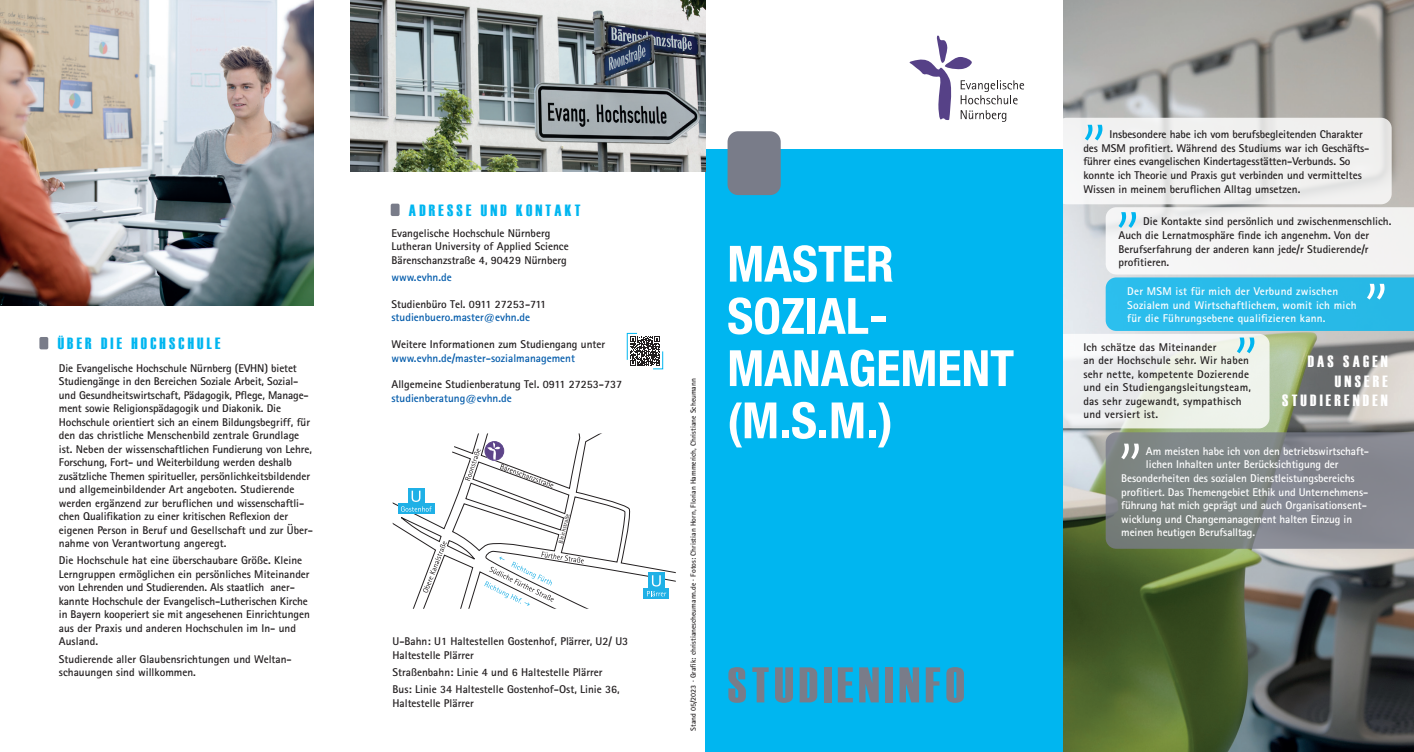
<style>
.page{position:relative;width:1414px;height:752px;background:#fff}
.page>*{position:absolute;margin:0;border:0;box-sizing:border-box;transform-origin:0 0}
.t1{font:700 condensed 50px/52.1px "Helvetica Neue";color:#fff}
.t2{font:50px "Haettenschweiler";letter-spacing:.1em;color:#797c89}
.t3{font:16.25px "Haettenschweiler";letter-spacing:.2em;color:#00b6f0}
.t4{font:16.25px/19.5px "Haettenschweiler";letter-spacing:.2em;color:#fff;text-align:right}
.t5{font:700 11.25px/13.5px "Rotis Sans Serif";letter-spacing:-.01em;color:#231f20}
.t6{font:700 11.25px/13.5px "AT Rotis Sans Serif";color:#231f20}
.t7{font:700 11.25px "AT Rotis Sans Serif";letter-spacing:-.005em;color:#fff}
.t8{font:700 11.25px/13.5px "AT Rotis Sans Serif";letter-spacing:.02em;color:#231f20}
.t9{font:700 11.25px/13.5px "AT Rotis Sans Serif";letter-spacing:.02em;color:#fff}
.t10{font:700 11.25px "AT Rotis Sans Serif";color:#015aaa}
.t11{font:700 7.5px "AT Rotis Sans Serif";color:#231f20}
.t12{font:6.25px "AT Rotis Sans Serif";color:#231f20}
</style>
<div class="page">
<img style="left:1063px;top:0;width:351px;height:751px">
<div style="left:1056px;top:118px;width:335px;height:86px;background:linear-gradient(to right,#f4f5f5,#ececea);border-radius:11px"></div>
<div style="left:918px;top:333px;width:351px;height:95px;background:linear-gradient(to bottom,#f3f5f3,#e9ede6);border-radius:11px"></div>
<div style="left:391px;top:203px;width:9px;height:13px;background:#797c89;border-radius:2px"></div>
<svg style="left:626px;top:506px;width:50px;height:93px"></svg>
<svg style="left:643px;top:588px;width:26px;height:10px"></svg>
<div style="left:648px;top:572px;width:16px;height:16px;background:#1fb0e6"></div>
<svg style="left:647px;top:575px;width:19px;height:21px"></svg>
<svg style="left:393px;top:433px;width:233px;height:175px"></svg>
<div style="left:705px;top:150px;width:358px;height:601px;background:#00b6f0"></div>
<div style="left:39px;top:337px;width:9px;height:12px;background:#797c89;border-radius:2px"></div>
<img style="left:350px;top:0;width:355px;height:171px">
<div style="left:727px;top:131px;width:54px;height:64px;background:#797c89;border-radius:11px"></div>
<svg style="left:909px;top:35px;width:115px;height:87px"></svg>
<img style="left:0;top:0;width:313px;height:306px">
<svg style="left:627px;top:332px;width:36px;height:37px"></svg>
<svg style="left:1085px;top:125px;width:17px;height:15px"></svg>
<svg style="left:1106px;top:207px;width:308px;height:124px"></svg>
<svg style="left:1106px;top:432px;width:308px;height:116px;background:#808588"></svg>
<svg style="left:1237px;top:337px;width:17px;height:16px"></svg>
<h2 class="t3" style="left:58px;top:334px;width:164px">ÜBER DIE HOCHSCHULE</h2>
<p class="t5" style="left:59px;top:360px;width:256px">Die Evangelische Hochschule Nürnberg (EVHN) bietet Studiengänge in den Bereichen Soziale Arbeit, Sozial&shy;und Gesundheitswirtschaft, Pädagogik, Pflege, Manage&shy;ment sowie Religionspädagogik und Diakonik. Die Hochschule orientiert sich an einem Bildungsbegriff, für den das christliche Menschenbild zentrale Grundlage ist. Neben der wissenschaftlichen Fundierung von Lehre, Forschung, Fort- und Weiterbildung werden deshalb zusätzliche Themen spiritueller, persönlichkeitsbildender und allgemeinbildender Art angeboten. Studierende werden ergänzend zur beruflichen und wissenschaftli&shy;chen Qualifikation zu einer kritischen Reflexion der eigenen Person in Beruf und Gesellschaft und zur Über&shy;nahme von Verantwortung angeregt.</p>
<p class="t5" style="left:59px;top:553px;width:253px">Die Hochschule hat eine überschaubare Größe. Kleine Lerngruppen ermöglichen ein persönliches Miteinander von Lehrenden und Studierenden. Als staatlich aner&shy;kannte Hochschule der Evangelisch-Lutherischen Kirche in Bayern kooperiert sie mit angesehenen Einrichtungen aus der Praxis und anderen Hochschulen im In- und Ausland.</p>
<p class="t5" style="left:59px;top:651px;width:234px">Studierende aller Glaubensrichtungen und Weltan&shy;schauungen sind willkommen.</p>
<h2 class="t3" style="left:409px;top:201px;width:173px">ADRESSE UND KONTAKT</h2>
<p class="t6" style="left:391px;top:226px;width:179px">Evangelische Hochschule Nürnberg<br>Lutheran University of Applied Science<br>Bärenschanzstraße 4, 90429 Nürnberg</p>
<p class="t10" style="left:391px;top:270px;width:62px">www.evhn.de</p>
<p class="t6" style="left:391px;top:297px;width:156px">Studienbüro Tel. 0911 27253-711</p>
<p class="t10" style="left:391px;top:310px;width:140px">studienbuero.master@evhn.de</p>
<p class="t6" style="left:391px;top:337px;width:215px">Weitere Informationen zum Studiengang unter</p>
<p class="t10" style="left:391px;top:350px;width:185px">www.evhn.de/master-sozialmanagement</p>
<p class="t6" style="left:391px;top:377px;width:232px">Allgemeine Studienberatung Tel. 0911 27253-737</p>
<p class="t10" style="left:391px;top:391px;width:122px">studienberatung@evhn.de</p>
<p class="t12" style="left:557px;top:542px;width:32px;rotate:-77deg">Bleichstraße</p>
<p class="t6" style="left:392px;top:634px;width:237px">U-Bahn: U1 Haltestellen Gostenhof, Plärrer, U2/ U3<br>Haltestelle Plärrer</p>
<p class="t6" style="left:392px;top:663px;width:229px;line-height:17px">Straßenbahn: Linie 4 und 6 Haltestelle Plärrer<br>Bus: Linie 34 Haltestelle Gostenhof-Ost, Linie 36,</p>
<p class="t6" style="left:392px;top:695px;width:83px">Haltestelle Plärrer</p>
<p class="t11" style="left:688px;top:730px;width:354px;rotate:-90deg">Stand 05/2023 · Grafik: christianescheumann.de · Fotos: Christian Horn, Florian Hammerich, Christiane Scheumann</p>
<h1 class="t1" style="left:727px;top:237px;width:288px">MASTER<br>SOZIAL-<br>MANAGEMENT (M.S.M.)</h1>
<h1 class="t2" style="left:727px;top:656px;width:239px">STUDIENINFO</h1>
<p class="t6" style="left:1083px;top:128px;width:288px;text-indent:26px">Insbesondere habe ich vom berufsbegleitenden Charakter des MSM profitiert. Während des Studiums war ich Geschäfts&shy;führer eines evangelischen Kindertagesstätten-Verbunds. So konnte ich Theorie und Praxis gut verbinden und vermitteltes Wissen in meinem beruflichen Alltag umsetzen.</p>
<p class="t6" style="left:1118px;top:214px;width:274px;text-indent:25px">Die Kontakte sind persönlich und zwischenmenschlich.<br>Auch die Lernatmosphäre finde ich angenehm. Von der Berufserfahrung der anderen kann jede/r Studierende/r profitieren.</p>
<p class="t9" style="left:1127px;top:284px;width:231px">Der MSM ist für mich der Verbund zwischen<br>Sozialem und Wirtschaftlichem, womit ich mich für die Führungsebene qualifizieren kann.</p>
<p class="t8" style="left:1083px;top:340px;width:169px">Ich schätze das Miteinander<br>an der Hochschule sehr. Wir haben sehr nette, kompetente Dozierende und ein Studiengangsleitungsteam, das sehr zugewandt, sympathisch und versiert ist.</p>
<h2 class="t4" style="left:1282px;top:351px;width:107px">DAS SAGEN<br>UNSERE<br>STUDIERENDEN</h2>
<p class="t7" style="left:1146px;top:444px;width:225px">Am meisten habe ich von den betriebswirtschaft-</p>
<p class="t7" style="left:1146px;top:457px;width:194px">lichen Inhalten unter Berücksichtigung der</p>
<p class="t7" style="left:1121px;top:471px;width:235px">Besonderheiten des sozialen Dienstleistungsbereichs</p>
<p class="t7" style="left:1121px;top:484px;width:248px">profitiert. Das Themengebiet Ethik und Unternehmens-</p>
<p class="t7" style="left:1121px;top:498px;width:247px">führung hat mich geprägt und auch Organisationsent-</p>
<p class="t7" style="left:1121px;top:511px;width:232px">wicklung und Changemanagement halten Einzug in</p>
<p class="t7" style="left:1121px;top:525px;width:135px">meinen heutigen Berufsalltag.</p>
</div>
